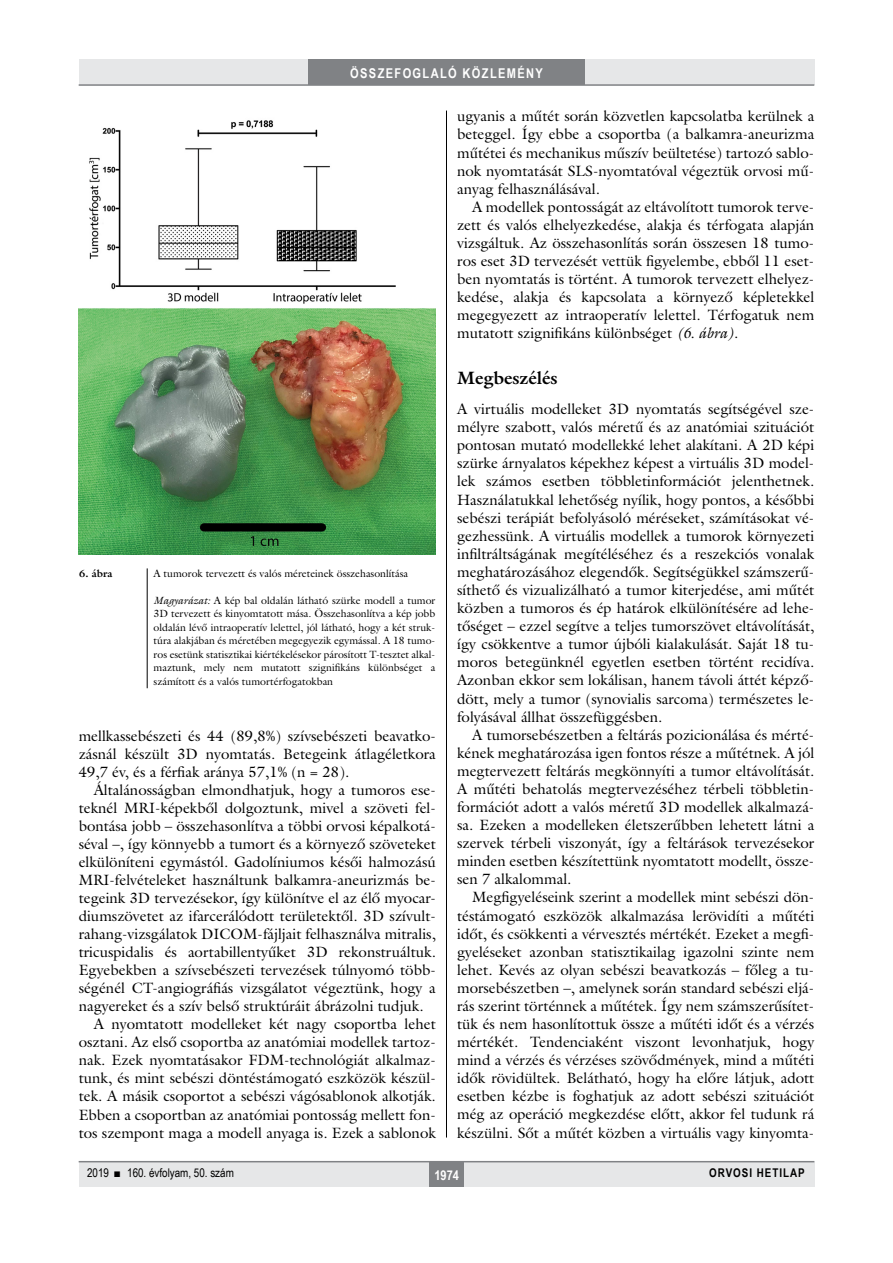
<style>
.page{position:relative;width:893px;height:1263px;background:#fff}
.page>*{position:absolute;margin:0;border:0;box-sizing:border-box;transform-origin:0 0}
.alcimbold{font:700 18px "Galliard Reg";color:#000}
.Body_Text{font:15px/18.1px "Galliard Reg";color:#000;text-align:justify}
.Body_tompa{font:15px/18.1px "Galliard Reg";color:#000;text-align:justify}
.t1{font:700 13.5px "Arial Narrow";letter-spacing:.1em;color:#fff}
.t2{font:12px "Arial Narrow";color:#000}
.t3{font:700 12px "Arial Narrow";letter-spacing:.08em;color:#000}
.kepalairas2{font:10.5px/13.5px "Galliard Reg";color:#000;text-align:justify}
.kepalairas1{font:700 10.5px "Galliard Reg";color:#000}
.s1{font-style:italic}
</style>
<div class="page">
<div style="left:79px;top:1161px;width:735px;height:25px;background:#e6e7e8"></div>
<hr style="left:79px;top:1161px;width:735px;height:1px;background:#808285">
<div style="left:430px;top:1161px;width:34px;height:25px;background:#808285"></div>
<div style="left:79px;top:60px;width:735px;height:25px;background:#e6e7e8"></div>
<div style="left:308px;top:60px;width:277px;height:25px;background:#808285"></div>
<hr style="left:79px;top:84px;width:735px;height:2px;background:#808285">
<hr style="left:446px;top:111px;width:1px;height:1026px;background:#000">
<img style="left:79px;top:120px;width:357px;height:435px">
<hr style="left:147px;top:568px;width:1px;height:120px;background:#000">
<p class="t1" style="left:350px;top:63px;width:194px">ÖSSZEFOGLALÓ KÖZLEMÉNY</p>
<p class="kepalairas1" style="left:79px;top:566px;width:35px">6. ábra</p>
<p class="kepalairas2" style="left:154px;top:566px;width:256px">A tumorok tervezett és valós méreteinek összehasonlítása</p>
<p class="kepalairas2" style="left:154px;top:593px;width:283px"><span class="s1">Magyarázat:</span> A kép bal oldalán látható szürke modell a tumor 3D tervezett és kinyomtatott mása. Összehasonlítva a kép jobb oldalán lévő intraoperatív lelettel, jól látható, hogy a két struk&shy;túra alakjában és méretében megegyezik egymással. A 18 tumo&shy;ros esetünk statisztikai kiértékelésekor párosított T-tesztet alkal&shy;maztunk, mely nem mutatott szignifikáns különbséget a számított és a valós tumortérfogatokban</p>
<p class="Body_tompa" style="left:79px;top:726px;width:359px">mellkassebészeti és 44 (89,8%) szívsebészeti beavatko&shy;zásnál készült 3D nyomtatás. Betegeink átlagéletkora 49,7 év, és a férfiak aránya 57,1% (n = 28).</p>
<p class="Body_Text" style="left:79px;top:780px;width:359px;text-indent:15px">Általánosságban elmondhatjuk, hogy a tumoros ese&shy;teknél MRI-képekből dolgoztunk, mivel a szöveti fel&shy;bontása jobb – összehasonlítva a többi orvosi képalkotá&shy;séval –, így könnyebb a tumort és a környező szöveteket elkülöníteni egymástól. Gadolíniumos késői halmozású MRI-felvételeket használtunk balkamra-aneurizmás be&shy;tegeink 3D tervezésekor, így különítve el az élő myocar&shy;diumszövetet az ifarcerálódott területektől. 3D szívult&shy;rahang-vizsgálatok DICOM-fájljait felhasználva mitralis, tricuspidalis és aortabillentyűket 3D rekonstruáltuk.<br>Egyebekben a szívsebészeti tervezések túlnyomó több&shy;ségénél CT-angiográfiás vizsgálatot végeztünk, hogy a nagyereket és a szív belső struktúráit ábrázolni tudjuk.</p>
<p class="Body_Text" style="left:79px;top:1015px;width:359px;text-indent:15px">A nyomtatott modelleket két nagy csoportba lehet osztani. Az első csoportba az anatómiai modellek tartoz&shy;nak. Ezek nyomtatásakor FDM-technológiát alkalmaz&shy;tunk, és mint sebészi döntéstámogató eszközök készül&shy;tek. A másik csoportot a sebészi vágósablonok alkotják.<br>Ebben a csoportban az anatómiai pontosság mellett fon&shy;tos szempont maga a modell anyaga is. Ezek a sablonok</p>
<p class="Body_Text" style="left:457px;top:107px;width:359px">ugyanis a műtét során közvetlen kapcsolatba kerülnek a beteggel. Így ebbe a csoportba (a balkamra-aneurizma műtétei és mechanikus műszív beültetése) tartozó sablo&shy;nok nyomtatását SLS-nyomtatóval végeztük orvosi mű&shy;anyag felhasználásával.</p>
<p class="Body_Text" style="left:457px;top:197px;width:359px;text-indent:15px">A modellek pontosságát az eltávolított tumorok terve&shy;zett és valós elhelyezkedése, alakja és térfogata alapján vizsgáltuk. Az összehasonlítás során összesen 18 tumo&shy;ros eset 3D tervezését vettük figyelembe, ebből 11 eset&shy;ben nyomtatás is történt. A tumorok tervezett elhelyez&shy;kedése, alakja és kapcsolata a környező képletekkel megegyezett az intraoperatív lelettel. Térfogatuk nem mutatott szignifikáns különbséget <span class="s1">(6. ábra)</span>.</p>
<p class="alcimbold" style="left:457px;top:366px;width:102px">Megbeszélés</p>
<p class="Body_tompa" style="left:457px;top:400px;width:359px">A virtuális modelleket 3D nyomtatás segítségével sze&shy;mélyre szabott, valós méretű és az anatómiai szituációt pontosan mutató modellekké lehet alakítani. A 2D képi szürke árnyalatos képekhez képest a virtuális 3D model&shy;lek számos esetben többletinformációt jelenthetnek.<br>Használatukkal lehetőség nyílik, hogy pontos, a későbbi sebészi terápiát befolyásoló méréseket, számításokat vé&shy;gezhessünk. A virtuális modellek a tumorok környezeti infiltráltságának megítéléséhez és a reszekciós vonalak meghatározásához elegendők. Segítségükkel számszerű&shy;síthető és vizualizálható a tumor kiterjedése, ami műtét közben a tumoros és ép határok elkülönítésére ad lehe&shy;tőséget – ezzel segítve a teljes tumorszövet eltávolítását, így csökkentve a tumor újbóli kialakulását. Saját 18 tu&shy;moros betegünknél egyetlen esetben történt recidíva.<br>Azonban ekkor sem lokálisan, hanem távoli áttét képző&shy;dött, mely a tumor (synovialis sarcoma) természetes le&shy;folyásával állhat összefüggésben.</p>
<p class="Body_Text" style="left:457px;top:725px;width:359px;text-indent:15px">A tumorsebészetben a feltárás pozicionálása és mérté&shy;kének meghatározása igen fontos része a műtétnek. A jól megtervezett feltárás megkönnyíti a tumor eltávolítását.<br>A műtéti behatolás megtervezéséhez térbeli többletin&shy;formációt adott a valós méretű 3D modellek alkalmazá&shy;sa. Ezeken a modelleken életszerűbben lehetett látni a szervek térbeli viszonyát, így a feltárások tervezésekor minden esetben készítettünk nyomtatott modellt, össze&shy;sen 7 alkalommal.</p>
<p class="Body_Text" style="left:457px;top:888px;width:359px;text-indent:15px">Megfigyeléseink szerint a modellek mint sebészi dön&shy;téstámogató eszközök alkalmazása lerövidíti a műtéti időt, és csökkenti a vérvesztés mértékét. Ezeket a megfi&shy;gyeléseket azonban statisztikailag igazolni szinte nem lehet. Kevés az olyan sebészi beavatkozás – főleg a tu&shy;morsebészetben –, amelynek során standard sebészi eljá&shy;rás szerint történnek a műtétek. Így nem számszerűsítet&shy;tük és nem hasonlítottuk össze a műtéti időt és a vérzés mértékét. Tendenciaként viszont levonhatjuk, hogy mind a vérzés és vérzéses szövődmények, mind a műtéti idők rövidültek. Belátható, hogy ha előre látjuk, adott esetben kézbe is foghatjuk az adott sebészi szituációt még az operáció megkezdése előtt, akkor fel tudunk rá készülni. Sőt a műtét közben a virtuális vagy kinyomta-</p>
<p class="t2" style="left:87px;top:1164px;width:148px">2019 ■ 160. évfolyam, 50. szám</p>
<p class="t1" style="left:434px;top:1165px;width:26px">1974</p>
<p class="t3" style="left:709px;top:1164px;width:97px">ORVOSI HETILAP</p>
</div>
